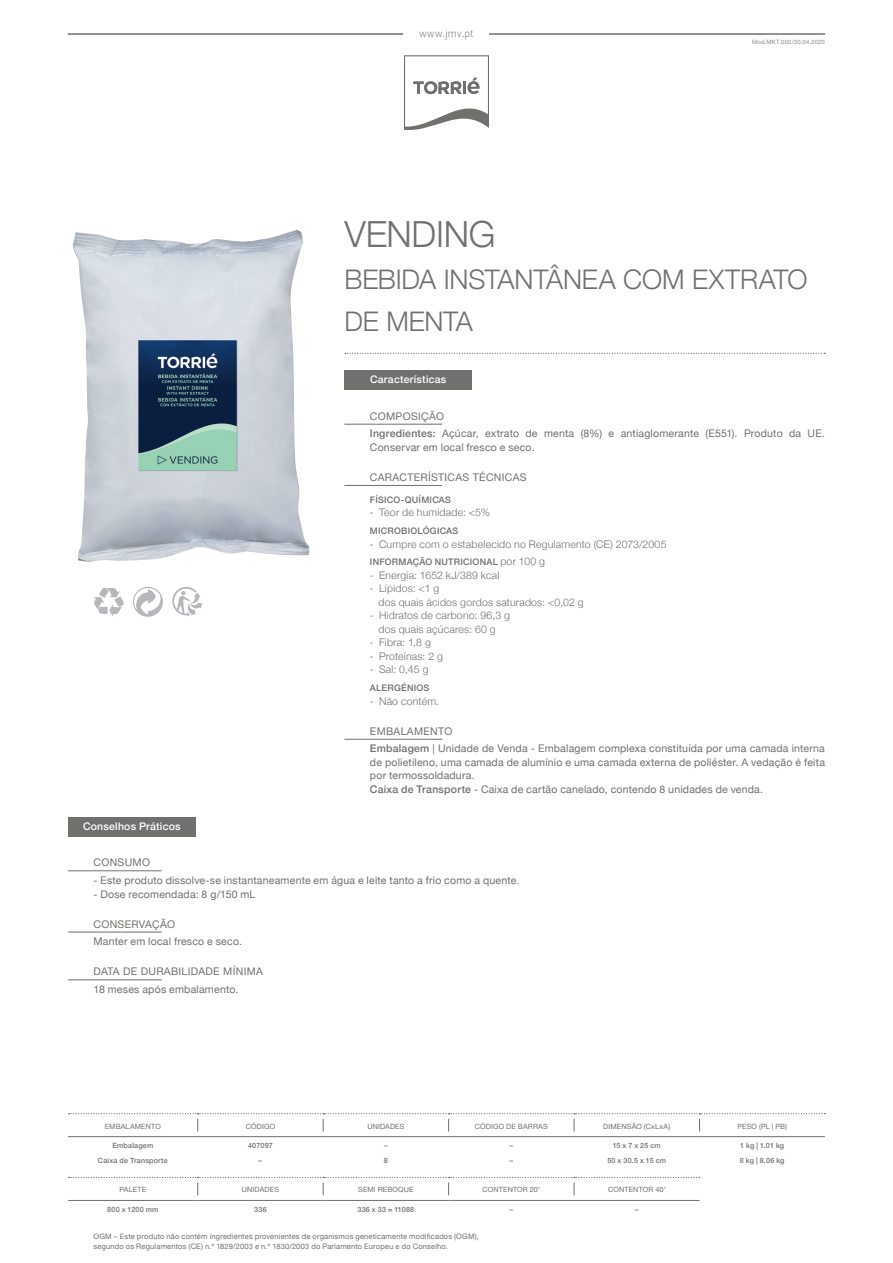
<style>
.page{position:relative;width:893px;height:1263px;background:#fff}
.page>*{position:absolute;margin:0;border:0;box-sizing:border-box;transform-origin:0 0}
.PS___Titulos___Produ{font:300 36px "Helvetica Neue";letter-spacing:-.005em;color:#70706d}
.PS___Titulos___Produ-2{font:300 27px/42px "Helvetica Neue";letter-spacing:-.005em;color:#70706d}
.PS___Texto_Geral__Id{font:10.5px/13.5px "Helvetica Neue";letter-spacing:.02em;color:#70706d}
.PS___Texto_Geral___B{font:300 10.5px "Helvetica Neue";letter-spacing:.02em;color:#70706d}
.PS___Titulos___Regua{font:10.5px "Helvetica Neue";letter-spacing:.03em;color:#70706d}
.PS___Titulos___Caixa{font:500 10.5px "Helvetica Neue";letter-spacing:.02em;color:#fff}
.t1{font:10.5px "Leitura Sans Grot 1";color:#70706d}
.PS___Texto_Geral___M{font:500 9px "Helvetica Neue";letter-spacing:.025em;color:#70706d}
.t2{font:7.5px/10.5px "Helvetica Neue";letter-spacing:.025em;color:#70706d}
.PS___Tabelas___First{font:7.2px "Helvetica Neue";letter-spacing:.02em;color:#70706d}
.PS___Tabelas___Texto{font:500 7.2px "Helvetica Neue";letter-spacing:.025em;color:#70706d}
.PS___Tabelas___Notas{font:6px "Helvetica Neue";letter-spacing:.025em;color:#8d8a89}
.s1{font-weight:500}
.s2{font-weight:300;font-size:10.5px}
</style>
<div class="page">
<svg style="left:133px;top:587px;width:30px;height:30px"></svg>
<svg style="left:94px;top:587px;width:30px;height:30px"></svg>
<svg style="left:172px;top:587px;width:30px;height:30px"></svg>
<img style="left:72px;top:230px;width:238px;height:332px">
<svg style="left:345px;top:353px;width:480px;height:1px"></svg>
<hr style="left:344px;top:424px;width:98px;height:1px;background:#70706d">
<hr style="left:344px;top:485px;width:98px;height:1px;background:#70706d">
<hr style="left:344px;top:739px;width:98px;height:1px;background:#70706d">
<hr style="left:68px;top:870px;width:94px;height:1px;background:#70706d">
<hr style="left:68px;top:932px;width:94px;height:1px;background:#70706d">
<hr style="left:68px;top:979px;width:94px;height:1px;background:#70706d">
<div style="left:344px;top:370px;width:128px;height:20px;background:#70706d"></div>
<div style="left:68px;top:817px;width:128px;height:19px;background:#70706d"></div>
<hr style="left:68px;top:1136px;width:130px;height:1px;background:#70706d">
<hr style="left:198px;top:1136px;width:125px;height:1px;background:#70706d">
<hr style="left:323px;top:1136px;width:126px;height:1px;background:#70706d">
<hr style="left:449px;top:1136px;width:125px;height:1px;background:#70706d">
<hr style="left:574px;top:1136px;width:125px;height:1px;background:#70706d">
<hr style="left:699px;top:1136px;width:126px;height:1px;background:#70706d">
<svg style="left:69px;top:1113px;width:756px;height:18px"></svg>
<hr style="left:68px;top:1200px;width:130px;height:1px;background:#70706d">
<hr style="left:198px;top:1200px;width:125px;height:1px;background:#70706d">
<hr style="left:323px;top:1200px;width:126px;height:1px;background:#70706d">
<hr style="left:449px;top:1200px;width:125px;height:1px;background:#70706d">
<hr style="left:574px;top:1200px;width:125px;height:1px;background:#70706d">
<svg style="left:69px;top:1177px;width:631px;height:18px"></svg>
<hr style="left:68px;top:34px;width:336px;height:1px;background:#70706d">
<hr style="left:487px;top:34px;width:338px;height:1px;background:#70706d">
<div style="left:404px;top:17px;width:85px;height:34px;background:#fff"></div>
<svg style="left:404px;top:55px;width:85px;height:75px"></svg>
<p class="t1" style="left:419px;top:27px;width:56px">www.jmv.pt</p>
<p class="PS___Tabelas___Notas" style="left:752px;top:39px;width:74px">Mod.M KT.002/30.04.2020</p>
<p class="PS___Titulos___Produ" style="left:344px;top:213px;width:153px">VENDING</p>
<p class="PS___Titulos___Produ-2" style="left:344px;top:258px;width:465px">BEBIDA INSTANTÂNEA COM EXTRATO<br>DE MENTA</p>
<p class="PS___Titulos___Caixa" style="left:370px;top:371px;width:78px">Características</p>
<p class="PS___Titulos___Regua" style="left:370px;top:410px;width:76px">Composição</p>
<p class="PS___Texto_Geral__Id" style="left:370px;top:427px;width:456px"><span class="s1">Ingredientes:</span> Açúcar, extrato de menta (8%) e antiaglomerante (E551). Produto da UE.<br>Conservar em local fresco e seco.</p>
<p class="PS___Titulos___Regua" style="left:370px;top:471px;width:158px">Características Téc nicas</p>
<p class="PS___Texto_Geral___M" style="left:370px;top:492px;width:83px">Físico-Químicas</p>
<p class="PS___Texto_Geral___B" style="left:370px;top:506px;width:122px">- Teor de humidade: &lt;5%</p>
<p class="PS___Texto_Geral___M" style="left:370px;top:524px;width:7px">Mic</p>
<p class="PS___Texto_Geral___M" style="left:388px;top:524px;width:72px">robiológicas</p>
<p class="PS___Texto_Geral___B" style="left:370px;top:537px;width:298px">- Cumpre com o estabelecido no Regulamento (CE) 2073/2005</p>
<p class="PS___Texto_Geral___M" style="left:370px;top:555px;width:177px">Informação Nutrici onal <span class="s2">por 100 g</span></p>
<p class="PS___Texto_Geral___B" style="left:370px;top:569px;width:131px">- Energia: 1652 kJ/389 kcal</p>
<p class="PS___Texto_Geral___B" style="left:370px;top:582px;width:71px">- Lípidos: &lt;1 g</p>
<p class="PS___Texto_Geral___B" style="left:378px;top:596px;width:207px">dos quais ácidos gordos saturados: &lt;0,02 g</p>
<p class="PS___Texto_Geral___B" style="left:370px;top:609px;width:141px">- Hidratos de carbono: 96,3 g</p>
<p class="PS___Texto_Geral___B" style="left:378px;top:623px;width:119px">dos quais açúcares: 60 g</p>
<p class="PS___Texto_Geral___B" style="left:370px;top:636px;width:62px">- Fibra: 1,8 g</p>
<p class="PS___Texto_Geral___B" style="left:370px;top:650px;width:74px">- Proteínas: 2 g</p>
<p class="PS___Texto_Geral___B" style="left:370px;top:663px;width:60px">- Sal: 0,45 g</p>
<p class="PS___Texto_Geral___M" style="left:370px;top:681px;width:54px">ALERGÉNIOS</p>
<p class="PS___Texto_Geral___B" style="left:370px;top:694px;width:71px">- Não contém.</p>
<p class="PS___Titulos___Regua" style="left:370px;top:725px;width:84px">Embalamento</p>
<p class="PS___Texto_Geral__Id" style="left:370px;top:742px;width:456px;text-align:justify"><span class="s1">Embalagem</span> | Unidade de Venda - Embalagem complexa constituída por uma camada interna de polietileno, uma camada de alumínio e uma camada externa de poliéster. A vedação é feita por termossoldadura.</p>
<p class="PS___Texto_Geral__Id" style="left:370px;top:782px;width:395px"><span class="s1">Caixa de Transporte</span> - Caixa de cartão canelado, contendo 8 unidades de venda.</p>
<p class="PS___Titulos___Caixa" style="left:83px;top:818px;width:99px">Conselhos Práticos</p>
<p class="PS___Titulos___Regua" style="left:94px;top:856px;width:58px">Consu mo</p>
<p class="PS___Texto_Geral__Id" style="left:94px;top:873px;width:427px">- Este produto dissolve-se instantaneamente em água e leite tanto a frio como a quente.</p>
<p class="PS___Texto_Geral__Id" style="left:94px;top:887px;width:162px">- Dose recomendada: 8 g/150 mL</p>
<p class="PS___Titulos___Regua" style="left:94px;top:917px;width:83px">Conservação</p>
<p class="PS___Texto_Geral__Id" style="left:94px;top:935px;width:150px">M anter em local fresco e seco.</p>
<p class="PS___Titulos___Regua" style="left:94px;top:965px;width:106px">Data de Du rabilidade</p>
<p class="PS___Titulos___Regua" style="left:223px;top:965px;width:40px">Mínima</p>
<p class="PS___Texto_Geral__Id" style="left:94px;top:982px;width:146px">18 meses após embalamento.</p>
<p class="PS___Tabelas___First" style="left:105px;top:1122px;width:58px">Embalamento</p>
<p class="PS___Tabelas___First" style="left:246px;top:1122px;width:31px">Código</p>
<p class="PS___Tabelas___First" style="left:367px;top:1122px;width:19px">Unidade</p>
<p class="PS___Tabelas___First" style="left:400px;top:1122px;width:6px">s</p>
<p class="PS___Tabelas___First" style="left:475px;top:1122px;width:74px">Código de Barras</p>
<p class="PS___Tabelas___First" style="left:603px;top:1122px;width:25px">DIM ENSÃO</p>
<p class="PS___Tabelas___First" style="left:644px;top:1122px;width:28px">(CxLxA)</p>
<p class="PS___Tabelas___First" style="left:738px;top:1122px;width:51px">PESO (PL | PB)</p>
<p class="PS___Tabelas___Texto" style="left:112px;top:1139px;width:43px">Embalagem</p>
<p class="PS___Tabelas___Texto" style="left:248px;top:1139px;width:26px">407097</p>
<p class="PS___Tabelas___Texto" style="left:384px;top:1139px;width:5px">–</p>
<p class="PS___Tabelas___Texto" style="left:509px;top:1139px;width:5px">–</p>
<p class="PS___Tabelas___Texto" style="left:613px;top:1139px;width:50px">15 x 7 x 25 cm</p>
<p class="PS___Tabelas___Texto" style="left:740px;top:1139px;width:45px">1 kg | 1.01 kg</p>
<p class="PS___Tabelas___Texto" style="left:98px;top:1155px;width:71px">Caixa de Transporte</p>
<p class="PS___Tabelas___Texto" style="left:259px;top:1155px;width:5px">–</p>
<p class="PS___Tabelas___Texto" style="left:384px;top:1155px;width:6px">8</p>
<p class="PS___Tabelas___Texto" style="left:509px;top:1155px;width:5px">–</p>
<p class="PS___Tabelas___Texto" style="left:607px;top:1155px;width:60px">50 x 30.5 x 15 cm</p>
<p class="PS___Tabelas___Texto" style="left:740px;top:1155px;width:46px">8 kg | 8.06 kg</p>
<p class="PS___Tabelas___First" style="left:119px;top:1185px;width:28px">Palete</p>
<p class="PS___Tabelas___First" style="left:242px;top:1185px;width:19px">Unidade</p>
<p class="PS___Tabelas___First" style="left:274px;top:1185px;width:6px">s</p>
<p class="PS___Tabelas___First" style="left:358px;top:1185px;width:52px">Semi Reboque</p>
<p class="PS___Tabelas___First" style="left:483px;top:1185px;width:12px">CONT</p>
<p class="PS___Tabelas___First" style="left:503px;top:1185px;width:11px">ENTOR</p>
<p class="PS___Tabelas___First" style="left:530px;top:1185px;width:12px">20’</p>
<p class="PS___Tabelas___First" style="left:608px;top:1185px;width:12px">CONT</p>
<p class="PS___Tabelas___First" style="left:629px;top:1185px;width:11px">ENTOR</p>
<p class="PS___Tabelas___First" style="left:655px;top:1185px;width:12px">40’</p>
<p class="PS___Tabelas___Texto" style="left:107px;top:1203px;width:53px">800 x 1200 mm</p>
<p class="PS___Tabelas___Texto" style="left:254px;top:1203px;width:14px">336</p>
<p class="PS___Tabelas___Texto" style="left:357px;top:1203px;width:58px">336 x 33 = 11088</p>
<p class="PS___Tabelas___Texto" style="left:509px;top:1203px;width:5px">–</p>
<p class="PS___Tabelas___Texto" style="left:635px;top:1203px;width:5px">–</p>
<p class="t2" style="left:94px;top:1230px;width:387px">OGM – Este produto não contém ingredientes provenientes de organismos geneticamente modificados (OGM), segundo os Regulamentos (CE) n.º 1829/2003 e n.º 1830/2003 do Parlamento Europeu e do Conselho.</p>
</div>
